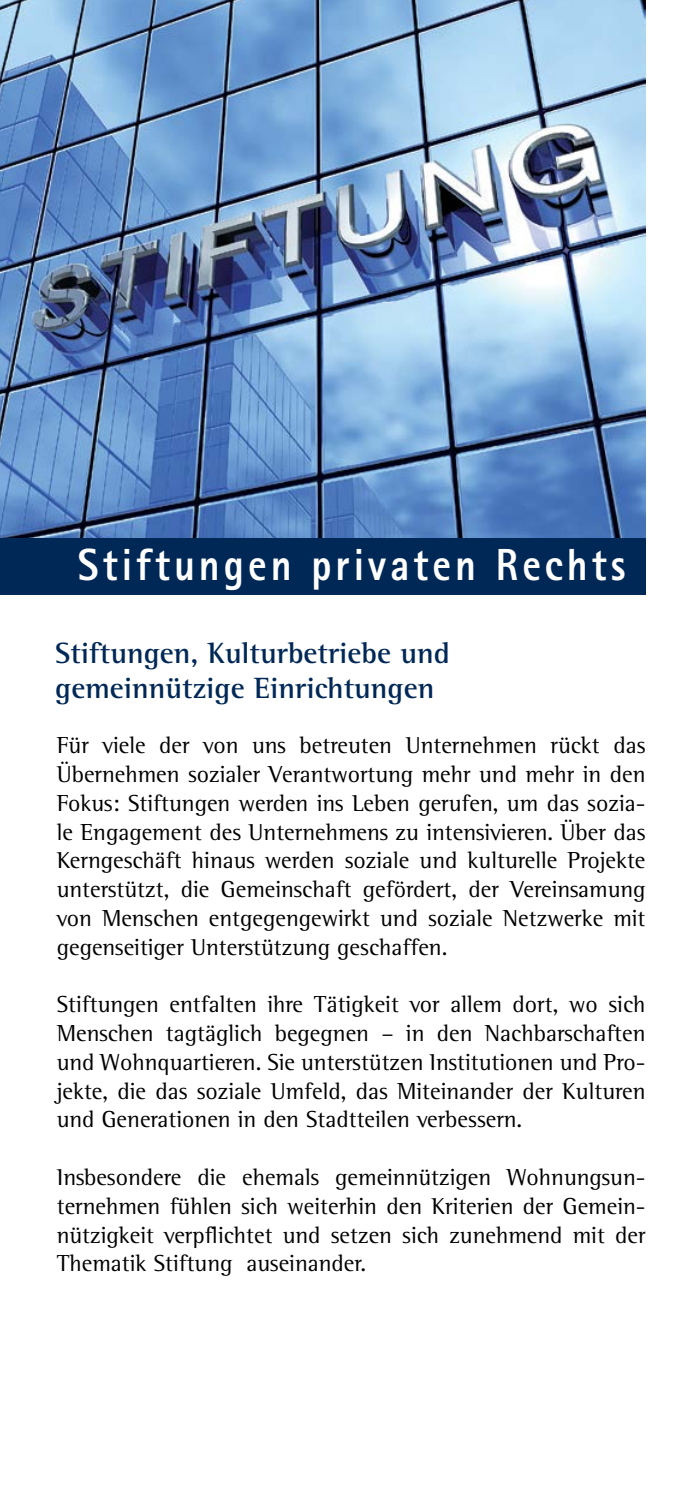
<style>
.page{position:relative;width:681px;height:1489px;background:#fff}
.page>*{position:absolute;margin:0;border:0;box-sizing:border-box;transform-origin:0 0}
.t1{font:800 45px "Rotis Sans Serif";letter-spacing:.1em;color:#fff;scale:.89 1}
.t2{font:700 30px/35px "Rotis Semi Serif";color:#002856}
.t3{font:23.75px/28.8px "Rotis Semi Serif";color:#000;text-align:justify}
</style>
<div class="page">
<img style="left:0;top:0;width:645px;height:538px">
<div style="left:0;top:538px;width:645px;height:57px;background:#002856"></div>
<p class="t1" style="left:78px;top:536px;width:616px">Stiftungen privaten Rechts</p>
<p class="t2" style="left:55px;top:635px;width:396px">Stiftungen, Kulturbetriebe und gemeinnützige Einrichtungen</p>
<p class="t3" style="left:57px;top:731px;width:590px">Für viele der von uns betreuten Unternehmen rückt das Übernehmen sozialer Verantwortung mehr und mehr in den Fokus: Stiftungen werden ins Leben gerufen, um das sozia&shy;le Engagement des Unternehmens zu intensivieren. Über das Kerngeschäft hinaus werden soziale und kulturelle Projekte unterstützt, die Gemeinschaft gefördert, der Vereinsamung von Menschen entgegengewirkt und soziale Netzwerke mit gegenseitiger Unterstützung geschaffen.</p>
<p class="t3" style="left:57px;top:989px;width:590px">Stiftungen entfalten ihre Tätigkeit vor allem dort, wo sich Menschen tagtäglich begegnen – in den Nachbarschaften und Wohnquartieren. Sie unterstützen Institutionen und Pro&shy;jekte, die das soziale Umfeld, das Miteinander der Kulturen und Generationen in den Stadtteilen verbessern.</p>
<p class="t3" style="left:57px;top:1162px;width:590px">Insbesondere die ehemals gemeinnützigen Wohnungsun&shy;ternehmen fühlen sich weiterhin den Kriterien der Gemein&shy;nützigkeit verpflichtet und setzen sich zunehmend mit der Thematik Stiftung auseinander.</p>
</div>
